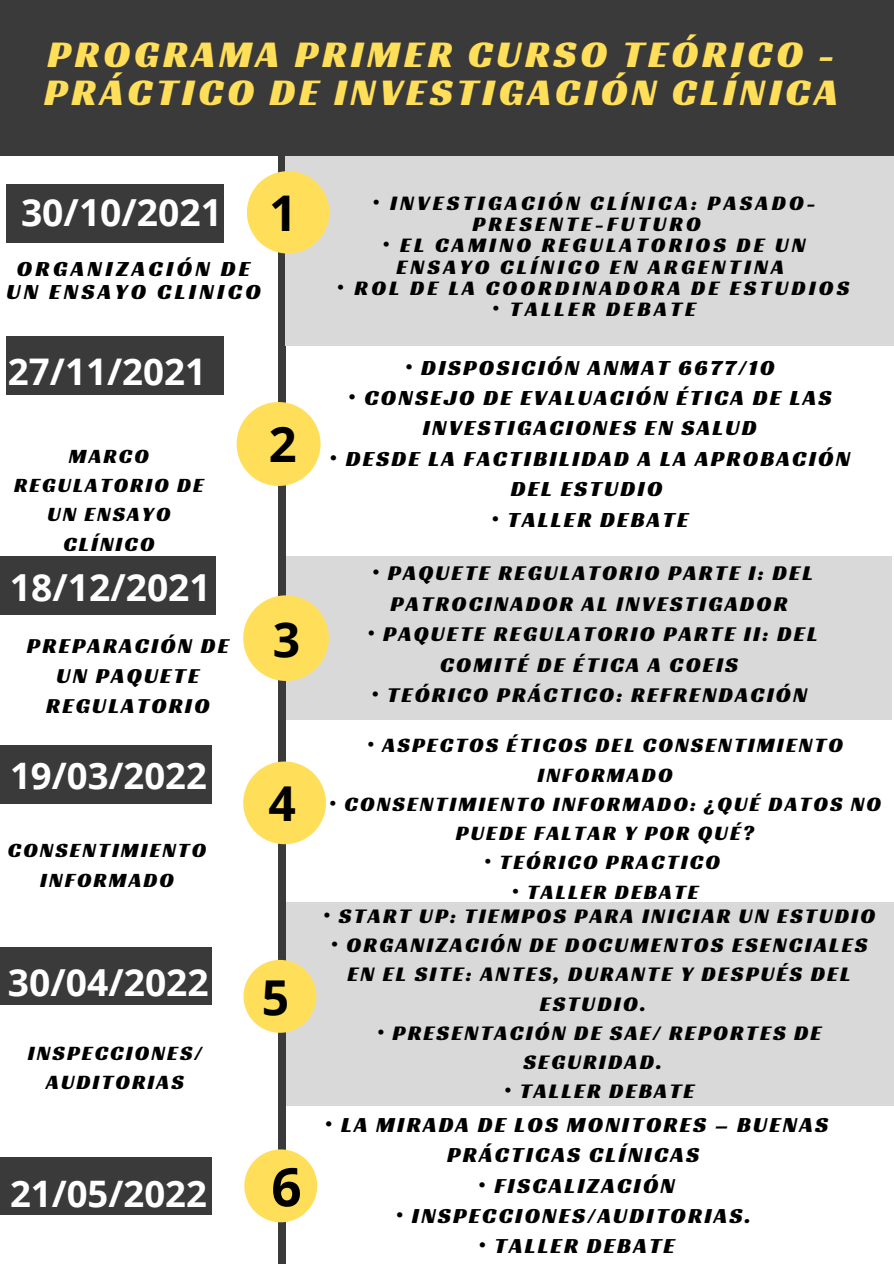
<style>
.page{position:relative;width:894px;height:1264px;background:#fff}
.page>*{position:absolute;margin:0;border:0;box-sizing:border-box;transform-origin:0 0}
.t1{font:700 53.25px "Open Sans";color:#000}
.t2{font:700 49.2px "Open Sans";color:#000}
.t3{font:700 48.9px "Open Sans";color:#000}
.t4{font:700 48px "Open Sans";color:#000}
.t5{font:39px/38.4px "Racing Sans One";letter-spacing:.1em;color:#ffde59}
.t6{font:700 37.2px "Open Sans";color:#fff}
.t7{font:700 36.75px "Open Sans";color:#fff}
.t8{font:700 36.45px "Open Sans";color:#fff}
.t9{font:22.35px/30.5px "Racing Sans One";letter-spacing:.1em;color:#000;text-align:center}
.t10{font:22.35px/22.5px "Racing Sans One";letter-spacing:.15em;color:#000;text-align:center}
.t11{font:22.2px/30.5px "Racing Sans One";letter-spacing:.1em;color:#000;text-align:center}
.t12{font:22.05px/30.5px "Racing Sans One";letter-spacing:.1em;color:#000;text-align:center}
.t13{font:21.9px/30.5px "Racing Sans One";letter-spacing:.1em;color:#000;text-align:center}
.t14{font:21.6px/29.2px "Racing Sans One";letter-spacing:.1em;color:#000;text-align:center}
.t15{font:21.45px/21.3px "Racing Sans One";letter-spacing:.15em;color:#000}
.t16{font:21.15px/29.2px "Racing Sans One";letter-spacing:.1em;color:#000;text-align:center}
.t17{font:21px/29.1px "Racing Sans One";letter-spacing:.1em;color:#000;text-align:center}
</style>
<div class="page">
<div style="left:283px;top:556px;width:608px;height:164px;background:#d9d9d9"></div>
<div style="left:278px;top:155px;width:7px;height:1108px;background:#3a3a3a"></div>
<div style="left:285px;top:155px;width:608px;height:191px;background:#d9d9d9"></div>
<svg style="left:247px;top:171px;width:82px;height:82px"></svg>
<svg style="left:236px;top:402px;width:84px;height:84px"></svg>
<div style="left:6px;top:185px;width:217px;height:57px;background:#3a3a3a"></div>
<div style="left:6px;top:337px;width:217px;height:57px;background:#3a3a3a"></div>
<div style="left:0;top:0;width:893px;height:155px;background:#3a3a3a"></div>
<svg style="left:243px;top:595px;width:86px;height:86px"></svg>
<svg style="left:243px;top:761px;width:83px;height:83px"></svg>
<div style="left:0;top:556px;width:215px;height:58px;background:#3a3a3a"></div>
<div style="left:0;top:745px;width:212px;height:58px;background:#3a3a3a"></div>
<div style="left:286px;top:901px;width:607px;height:204px;background:#d9d9d9"></div>
<svg style="left:243px;top:959px;width:73px;height:73px"></svg>
<div style="left:0;top:947px;width:212px;height:57px;background:#3a3a3a"></div>
<div style="left:0;top:1157px;width:212px;height:57px;background:#3a3a3a"></div>
<svg style="left:244px;top:1149px;width:73px;height:73px"></svg>
<p class="t5" style="left:44px;top:34px;width:795px">PROGRAMA PRIMER CURSO TEÓRICO -<br>PRÁCTICO DE INVESTIGACIÓN CLÍNICA</p>
<p class="t6" style="left:21px;top:186px;width:202px">30/10/2021</p>
<p class="t10" style="left:6px;top:257px;width:256px">ORGANIZACIÓN DE<br>UN ENSAYO CLINICO</p>
<p class="t2" style="left:269px;top:178px;width:30px">1</p>
<p class="t7" style="left:8px;top:346px;width:199px">27/11/2021</p>
<p class="t17" style="left:14px;top:441px;width:191px">MARCO<br>REGULATORIO DE<br>UN ENSAYO<br>CLÍNICO</p>
<p class="t6" style="left:10px;top:561px;width:202px">18/12/2021</p>
<p class="t12" style="left:27px;top:629px;width:203px">PREPARACIÓN DE<br>UN PAQUETE<br>REGULATORIO</p>
<p class="t8" style="left:10px;top:749px;width:198px">19/03/2022</p>
<p class="t17" style="left:8px;top:835px;width:199px">CONSENTIMIENTO<br>INFORMADO</p>
<p class="t3" style="left:269px;top:409px;width:29px">2</p>
<p class="t4" style="left:273px;top:605px;width:29px">3</p>
<p class="t4" style="left:268px;top:770px;width:29px">4</p>
<p class="t6" style="left:8px;top:956px;width:202px">30/04/2022</p>
<p class="t16" style="left:28px;top:1037px;width:176px">INSPECCIONES/</p>
<p class="t16" style="left:46px;top:1066px;width:139px">AUDITORIAS</p>
<p class="t8" style="left:10px;top:1168px;width:198px">21/05/2022</p>
<p class="t4" style="left:262px;top:963px;width:29px">5</p>
<p class="t1" style="left:271px;top:1149px;width:32px">6</p>
<p class="t15" style="left:472px;top:191px;width:345px;text-indent:-100px">• INVESTIGACIÓN CLÍNICA: PASADO-<br>PRESENTE-FUTURO</p>
<p class="t15" style="left:382px;top:234px;width:425px;text-align:center">• EL CAMINO REGULATORIOS DE UN<br>ENSAYO CLÍNICO EN ARGENTINA</p>
<p class="t15" style="left:336px;top:277px;width:514px">• ROL DE LA COORDINADORA DE ESTUDIOS</p>
<p class="t15" style="left:492px;top:298px;width:205px">• TALLER DEBATE</p>
<p class="t9" style="left:404px;top:351px;width:371px">• DISPOSICIÓN ANMAT 6677/10</p>
<p class="t9" style="left:348px;top:382px;width:485px">• CONSEJO DE EVALUACIÓN ÉTICA DE LAS<br>INVESTIGACIONES EN SALUD</p>
<p class="t9" style="left:329px;top:443px;width:522px">• DESDE LA FACTIBILIDAD A LA APROBACIÓN<br>DEL ESTUDIO</p>
<p class="t9" style="left:491px;top:503px;width:199px">• TALLER DEBATE</p>
<p class="t13" style="left:371px;top:557px;width:442px">• PAQUETE REGULATORIO PARTE I: DEL<br>PATROCINADOR AL INVESTIGADOR</p>
<p class="t13" style="left:367px;top:618px;width:452px">• PAQUETE REGULATORIO PARTE II: DEL<br>COMITÉ DE ÉTICA A COEIS</p>
<p class="t13" style="left:371px;top:679px;width:437px">• TEÓRICO PRÁCTICO: REFRENDACIÓN</p>
<p class="t16" style="left:367px;top:730px;width:477px">• ASPECTOS ÉTICOS DEL CONSENTIMIENTO<br>INFORMADO</p>
<p class="t16" style="left:328px;top:789px;width:553px">• CONSENTIMIENTO INFORMADO: ¿QUÉ DATOS NO<br>PUEDE FALTAR Y POR QUÉ?</p>
<p class="t16" style="left:483px;top:847px;width:237px">• TEÓRICO PRACTICO</p>
<p class="t16" style="left:511px;top:876px;width:189px">• TALLER DEBATE</p>
<p class="t14" style="left:323px;top:900px;width:553px">• START UP: TIEMPOS PARA INICIAR UN ESTUDIO</p>
<p class="t14" style="left:330px;top:929px;width:538px">• ORGANIZACIÓN DE DOCUMENTOS ESENCIALES<br>EN EL SITE: ANTES, DURANTE Y DESPUÉS DEL<br>ESTUDIO.</p>
<p class="t14" style="left:376px;top:1017px;width:446px">• PRESENTACIÓN DE SAE/ REPORTES DE<br>SEGURIDAD.</p>
<p class="t14" style="left:503px;top:1076px;width:192px">• TALLER DEBATE</p>
<p class="t11" style="left:324px;top:1108px;width:505px">• LA MIRADA DE LOS MONITORES – BUENAS<br>PRÁCTICAS CLÍNICAS</p>
<p class="t11" style="left:478px;top:1169px;width:198px">• FISCALIZACIÓN</p>
<p class="t11" style="left:395px;top:1200px;width:357px">• INSPECCIONES/AUDITORIAS.</p>
<p class="t11" style="left:478px;top:1230px;width:198px">• TALLER DEBATE</p>
</div>
